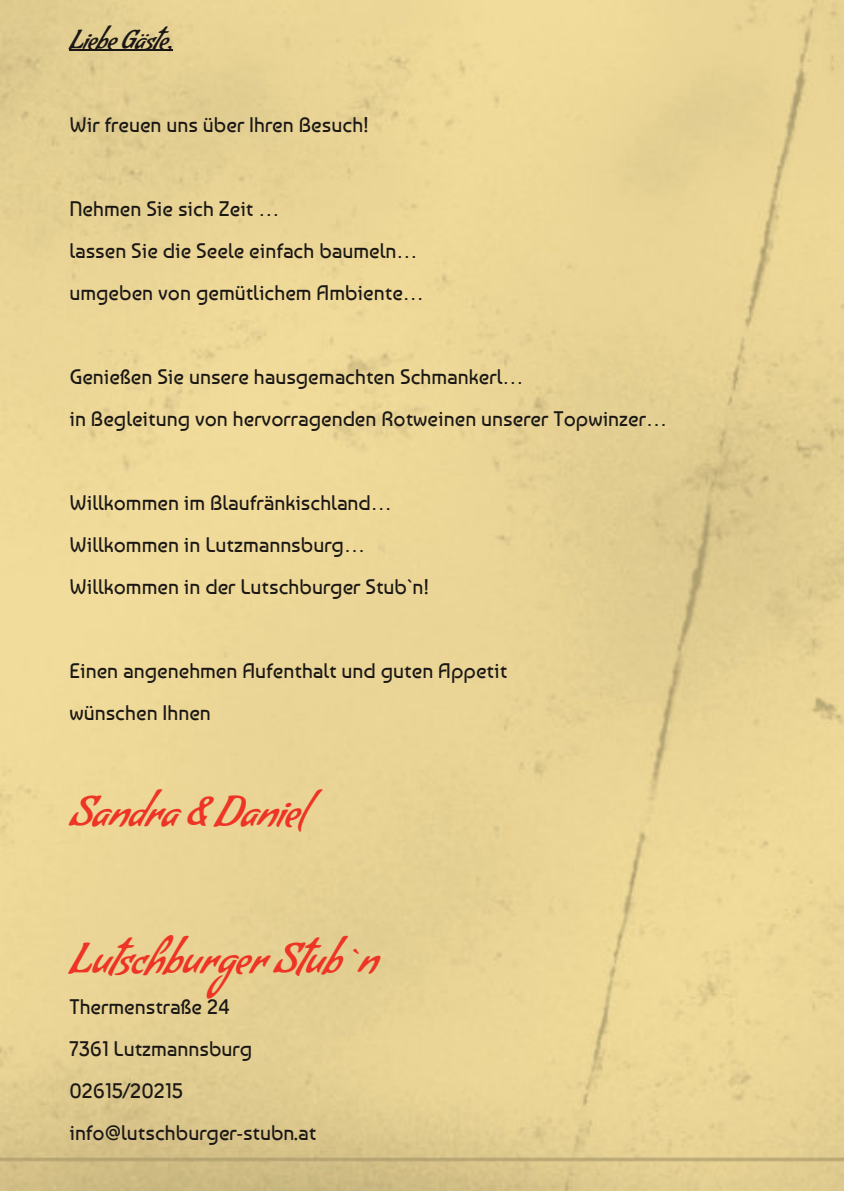
<style>
.page{position:relative;width:844px;height:1191px;background:#fff}
.page>*{position:absolute;margin:0;border:0;box-sizing:border-box;transform-origin:0 0}
.t1{font:42px "Condiment";color:#ee3425}
.t2{font:26.25px "Condiment";color:#1a1715}
.t3{font:21px/42px "Baumans";color:#1a1715}
.s1{font-family:"Baumans";font-size:21px}
.s2{font-family:"Lucida Grande"}
</style>
<div class="page">
<img style="left:0;top:0;width:843px;height:1191px">
<hr style="left:69px;top:50px;width:99px;height:1px;background:#1a1715">
<p class="t2" style="left:69px;top:23px;width:104px">Liebe Gäste<span class="s1">,</span></p>
<p class="t3" style="left:69px;top:103px;width:301px">Wir freuen uns über Ihren Besuch!</p>
<p class="t3" style="left:69px;top:187px;width:356px">Nehmen Sie sich Zeit <span class="s2">…<br></span>lassen Sie die Seele einfach baumeln<span class="s2">… </span>umgeben von gemütlichem Ambiente<span class="s2">…</span></p>
<p class="t3" style="left:69px;top:355px;width:599px">Genießen Sie unsere hausgemachten Schmankerl<span class="s2">…<br></span>in Begleitung von hervorragenden Rotweinen unserer Topwinzer<span class="s2">…</span></p>
<p class="t3" style="left:69px;top:481px;width:361px">Willkommen im Blaufränkischland<span class="s2">…<br></span>Willkommen in Lutzmannsburg<span class="s2">…<br></span>Willkommen in der Lutschburger Stub`n!</p>
<p class="t3" style="left:69px;top:649px;width:439px">Einen angenehmen Aufenthalt und guten Appetit wünschen Ihnen</p>
<h1 class="t1" style="left:69px;top:786px;width:237px">Sandra &amp; Daniel</h1>
<h1 class="t1" style="left:69px;top:933px;width:310px">Lutschburger Stub`n</h1>
<p class="t3" style="left:69px;top:985px;width:248px">Thermenstraße 24<br>7361 Lutzmannsburg<br>02615/20215 info@lutschburger-stubn.at</p>
</div>
